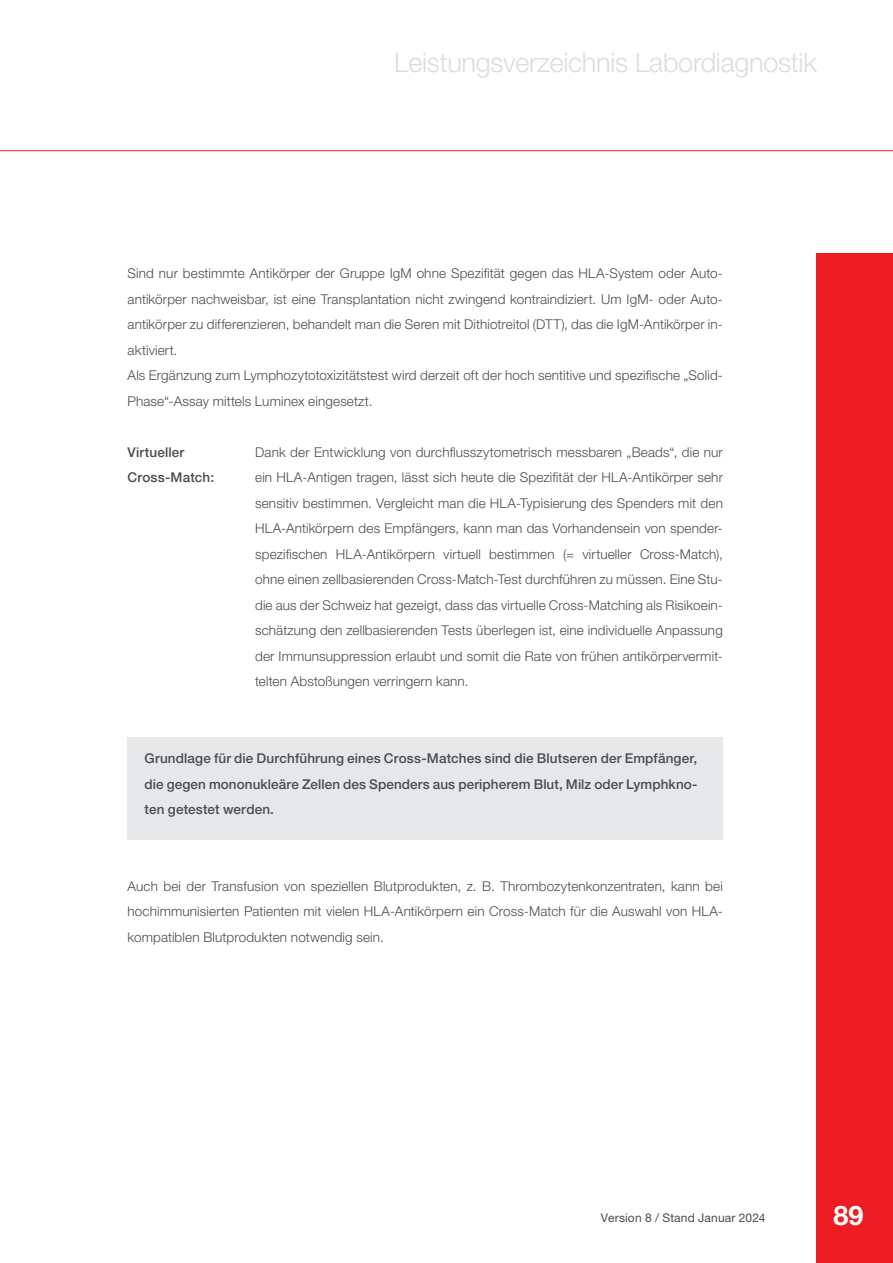
<style>
.page{position:relative;width:893px;height:1263px;background:#fff}
.page>*{position:absolute;margin:0;border:0;box-sizing:border-box;transform-origin:0 0}
.t1{font:300 27px "Helvetica Neue LT Std";letter-spacing:-.01em;color:#dcdddf}
.t2{font:700 27px "Helvetica Neue LT Std";color:#fff}
.t3{font:300 13.5px/25.5px "Helvetica Neue LT Std";letter-spacing:.01em;color:#4b4c4d;text-align:justify}
.Fließtext{font:500 13.5px/25.5px "Helvetica Neue LT Std";letter-spacing:.01em;color:#4b4c4d;text-align:justify}
.t4{font:12px "Helvetica Neue LT Std";letter-spacing:.015em;color:#4b4c4d}
</style>
<div class="page">
<div style="left:816px;top:253px;width:77px;height:1010px;background:#ee1d23"></div>
<hr style="left:0;top:150px;width:893px;height:1px;background:#ee1d23">
<div style="left:128px;top:737px;width:595px;height:102px;background:#e6e7e9"></div>
<p class="t1" style="left:394px;top:46px;width:424px">Leistungsverzeichnis Labordiagnostik</p>
<p class="t3" style="left:128px;top:261px;width:597px">Sind nur bestimmte Antikörper der Gruppe IgM ohne Spezifität gegen das HLA-System oder Auto&shy;antikörper nachweisbar, ist eine Transplantation nicht zwingend kontraindiziert. Um IgM- oder Auto&shy;antikörper zu differenzieren, behandelt man die Seren mit Dithiotreitol (DTT), das die IgM-Antikörper in&shy;aktiviert.</p>
<p class="t3" style="left:128px;top:363px;width:597px">Als Ergänzung zum Lymphozytotoxizitätstest wird derzeit oft der hoch sentitive und spezifische „Solid-<br>Phase“-Assay mittels Luminex eingesetzt.</p>
<p class="Fließtext" style="left:128px;top:439px;width:58px">Virtueller</p>
<p class="t3" style="left:255px;top:439px;width:469px">Dank der Entwicklung von durchflusszytometrisch messbaren „Beads“, die nur</p>
<p class="Fließtext" style="left:128px;top:465px;width:88px">Cross-Match:</p>
<p class="t3" style="left:255px;top:465px;width:469px">ein HLA-Antigen tragen, lässt sich heute die Spezifität der HLA-Antikörper sehr sensitiv bestimmen. Vergleicht man die HLA-Typisierung des Spenders mit den HLA-Antikörpern des Empfängers, kann man das Vorhandensein von spender&shy;spezifischen HLA-Antikörpern virtuell bestimmen (= virtueller Cross-Match), ohne einen zellbasierenden Cross-Match-Test durchführen zu müssen. Eine Stu&shy;die aus der Schweiz hat gezeigt, dass das virtuelle Cross-Matching als Risikoein&shy;schätzung den zellbasierenden Tests überlegen ist, eine individuelle Anpassung der Immunsuppression erlaubt und somit die Rate von frühen antikörpervermit&shy;telten Abstoßungen verringern kann.</p>
<p class="Fließtext" style="left:145px;top:745px;width:554px">Grundlage für die Durchführung eines Cross-Matches sind die Blutseren der Empfänger, die gegen mononukleäre Zellen des Spenders aus peripherem Blut, Milz oder Lymphkno&shy;ten getestet werden.</p>
<p class="t3" style="left:128px;top:873px;width:597px">Auch bei der Transfusion von speziellen Blutprodukten, z. B. Thrombozytenkonzentraten, kann bei hochimmunisierten Patienten mit vielen HLA-Antikörpern ein Cross-Match für die Auswahl von HLA&shy;kompatiblen Blutprodukten notwendig sein.</p>
<p class="t4" style="left:601px;top:1210px;width:166px">Version 8 / Stand Januar 2024</p>
<h1 class="t2" style="left:833px;top:1198px;width:32px">89</h1>
</div>
